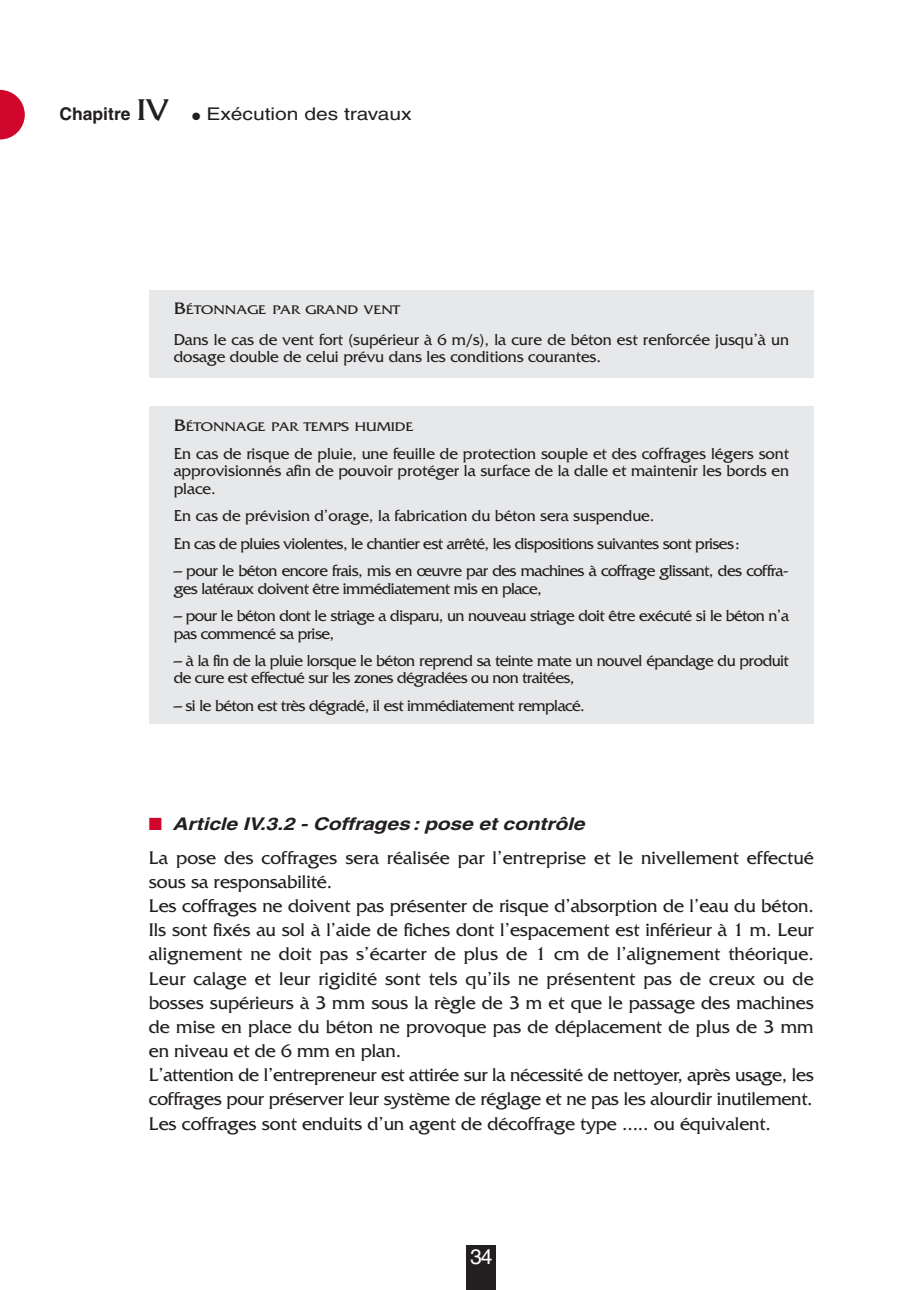
<style>
.page{position:relative;width:918px;height:1290px;background:#fff}
.page>*{position:absolute;margin:0;border:0;box-sizing:border-box;transform-origin:0 0}
.t1{font:21px "Helvetica";color:#fff}
.t2{font:19.25px/24.2px "Friz Quadrata";letter-spacing:-.005em;color:#231f20}
.t3{font:italic 700 17.5px "Helvetica";letter-spacing:-.005em;color:#231f20;scale:1.2 1}
.t4{font:17.5px "Helvetica";color:#231f20;scale:1.2 1}
.t5{font:700 17.5px "Helvetica";color:#231f20}
.t6{font:16.62px/17.5px "Friz Quadrata";letter-spacing:-.035em;color:#231f20}
.t7{font:16.62px/17.5px "Friz Quadrata";letter-spacing:-.005em;color:#231f20}
.t8{font:13.12px "Friz Quadrata";letter-spacing:-.005em;color:#231f20;scale:1.2 1}
.s1{font-family:"Friz Quadrata";font-weight:400;font-size:31.5px}
.s2{font-size:17.5px}
.s3{color:#d0062d}
</style>
<div class="page">
<svg style="left:0;top:90px;width:25px;height:50px"></svg>
<div style="left:466px;top:1245px;width:30px;height:45px;background:#231f20"></div>
<div style="left:149px;top:407px;width:665px;height:317px;background:#e7e8e9"></div>
<div style="left:149px;top:290px;width:665px;height:88px;background:#e7e8e9"></div>
<p class="t5" style="left:60px;top:108px;width:111px">Chapitre <span class="s1">IV</span></p>
<p class="t4" style="left:192px;top:108px;width:184px">● Exécution des travaux</p>
<p class="t8" style="left:174px;top:302px;width:190px"><span class="s2">B</span>ÉTONNAGE PAR GRAND VENT</p>
<p class="t7" style="left:174px;top:330px;width:617px">Dans le cas de vent fort (supérieur à 6 m/s), la cure de béton est renforcée jusqu’à un dosage double de celui prévu dans les conditions courantes.</p>
<p class="t8" style="left:174px;top:419px;width:201px"><span class="s2">B</span>ÉTONNAGE PAR TEMPS HUMIDE</p>
<p class="t6" style="left:174px;top:444px;width:617px;text-align:justify">En cas de risque de pluie, une feuille de protection souple et des coffrages légers sont approvisionnés afin de pouvoir protéger la surface de la dalle et maintenir les bords en place.</p>
<p class="t6" style="left:174px;top:502px;width:568px;line-height:27.5px">En cas de prévision d’orage, la fabrication du béton sera suspendue.<br>En cas de pluies violentes, le chantier est arrêté, les dispositions suivantes sont prises:</p>
<p class="t6" style="left:174px;top:562px;width:617px">– pour le béton encore frais, mis en œuvre par des machines à coffrage glissant, des coffra&shy;ges latéraux doivent être immédiatement mis en place,</p>
<p class="t6" style="left:174px;top:606px;width:617px">– pour le béton dont le striage a disparu, un nouveau striage doit être exécuté si le béton n’a pas commencé sa prise,</p>
<p class="t6" style="left:174px;top:651px;width:617px">– à la fin de la pluie lorsque le béton reprend sa teinte mate un nouvel épandage du produit de cure est effectué sur les zones dégradées ou non traitées,</p>
<p class="t6" style="left:174px;top:696px;width:413px">– si le béton est très dégradé, il est immédiatement remplacé.</p>
<p class="t3" style="left:149px;top:817px;width:365px"><span class="s3">■</span> Article IV.3.2 - Coffrages: pose et contrôle</p>
<p class="t2" style="left:149px;top:845px;width:666px">La pose des coffrages sera réalisée par l’entreprise et le nivellement effectué sous sa responsabilité.<br>Les coffrages ne doivent pas présenter de risque d’absorption de l’eau du béton.<br>Ils sont fixés au sol à l’aide de fiches dont l’espacement est inférieur à 1 m. Leur alignement ne doit pas s’écarter de plus de 1 cm de l’alignement théorique.<br>Leur calage et leur rigidité sont tels qu’ils ne présentent pas de creux ou de bosses supérieurs à 3 mm sous la règle de 3 m et que le passage des machines de mise en place du béton ne provoque pas de déplacement de plus de 3 mm en niveau et de 6 mm en plan.<br>L’attention de l’entrepreneur est attirée sur la nécessité de nettoyer, après usage, les coffrages pour préserver leur système de réglage et ne pas les alourdir inutilement.<br>Les coffrages sont enduits d’un agent de décoffrage type ..... ou équivalent.</p>
<p class="t1" style="left:470px;top:1249px;width:24px">34</p>
</div>
